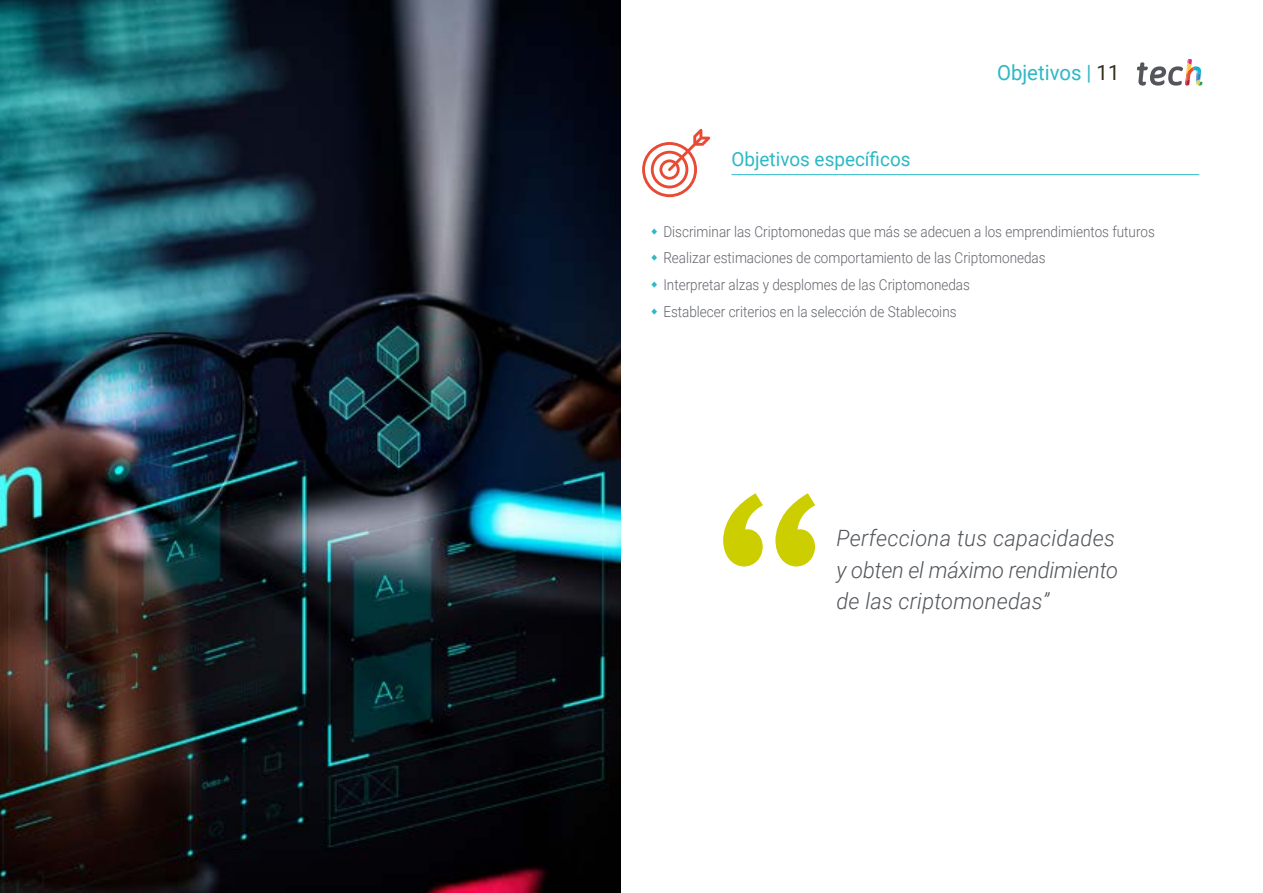
<style>
.page{position:relative;width:1263px;height:893px;background:#fff}
.page>*{position:absolute;margin:0;border:0;box-sizing:border-box;transform-origin:0 0}
.t1{font:italic 300 22.5px/31.5px "Roboto";letter-spacing:.01em;color:#52555b}
.t2{font:21px "Roboto";color:#2db8c5}
.t3{font:19.5px "Roboto";color:#2db8c5}
.t4{font:300 15px/26.7px "Roboto";color:#61646a;scale:.9 1}
.s1{color:#312e20}
</style>
<div class="page">
<hr style="left:731px;top:174px;width:468px;height:1px;background:#2db8c5">
<svg style="left:642px;top:129px;width:68px;height:68px"></svg>
<img style="left:0;top:0;width:621px;height:893px">
<svg style="left:1137px;top:59px;width:65px;height:27px"></svg>
<svg style="left:723px;top:493px;width:92px;height:73px"></svg>
<h3 class="t3" style="left:731px;top:145px;width:181px">Objetivos específicos</h3>
<h2 class="t2" style="left:997px;top:57px;width:124px">Objetivos | <span class="s1">11</span></h2>
<p class="t4" style="left:663px;top:217px;width:548px">Discriminar las Criptomonedas que más se adecuen a los emprendimientos futuros Realizar estimaciones de comportamiento de las Criptomonedas<br>Interpretar alzas y desplomes de las Criptomonedas<br>Establecer criterios en la selección de Stablecoins</p>
<h1 class="t1" style="left:836px;top:521px;width:283px">Perfecciona tus capacidades y obten el máximo rendimiento de las criptomonedas”</h1>
</div>
